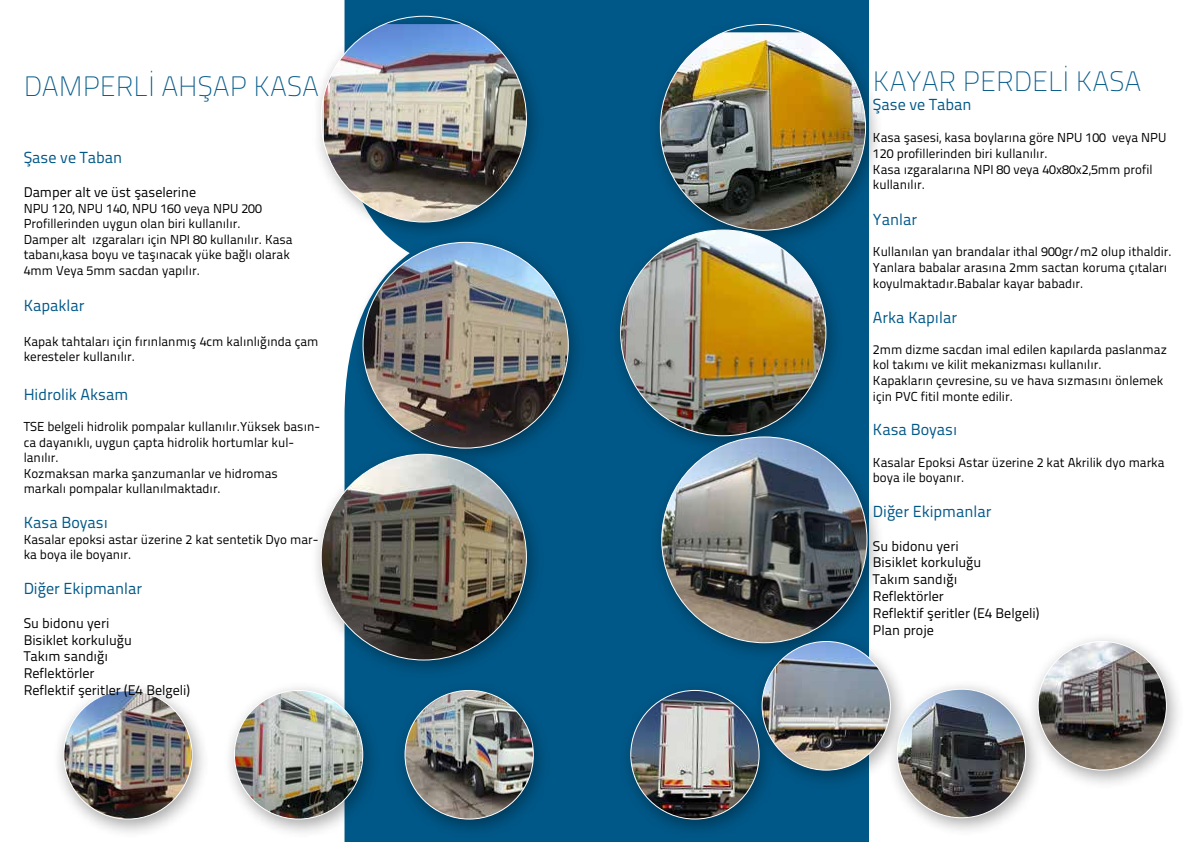
<style>
.page{position:relative;width:1191px;height:842px;background:#fff}
.page>*{position:absolute;margin:0;border:0;box-sizing:border-box;transform-origin:0 0}
.t1{font:100 28px "Titillium Text 22 L";color:#005888}
.t2{font:16px "Titillium Text 22 L";color:#005888}
.t3{font:14px/16.8px "Titillium Text 22 L";color:#000}
.t4{font:13px/15.6px "Titillium Text 22 L";color:#000}
</style>
<div class="page">
<div style="left:322px;top:0;width:282px;height:842px;background:#005888"></div>
<svg style="left:322px;top:0;width:29px;height:842px;fill:#fff"></svg>
<div style="left:310px;top:7px;width:235px;height:235px;background:#000;opacity:.35"></div>
<img style="left:324px;top:24px;width:202px;height:198px">
<div style="left:351px;top:232px;width:236px;height:236px;background:#000;opacity:.35"></div>
<img style="left:363px;top:242px;width:205px;height:206px;border-radius:102px">
<div style="left:309px;top:444px;width:236px;height:236px;background:#000;opacity:.35"></div>
<img style="left:321px;top:454px;width:205px;height:206px;border-radius:103px">
<div style="left:52px;top:681px;width:159px;height:158px;background:#000;opacity:.35"></div>
<img style="left:64px;top:691px;width:128px;height:128px">
<div style="left:222px;top:680px;width:159px;height:159px;background:#000;opacity:.35"></div>
<img style="left:234px;top:690px;width:129px;height:129px;border-radius:64px">
<div style="left:393px;top:680px;width:159px;height:159px;background:#000;opacity:.35"></div>
<img style="left:405px;top:691px;width:128px;height:128px">
<div style="left:587px;top:0;width:282px;height:842px;background:#005888"></div>
<div style="left:648px;top:15px;width:236px;height:235px;background:#000;opacity:.35"></div>
<img style="left:660px;top:32px;width:205px;height:198px">
<div style="left:608px;top:220px;width:236px;height:236px;background:#000;opacity:.35"></div>
<img style="left:620px;top:230px;width:206px;height:206px;border-radius:102px">
<div style="left:649px;top:427px;width:236px;height:236px;background:#000;opacity:.35"></div>
<img style="left:661px;top:437px;width:206px;height:206px;border-radius:103px">
<div style="left:750px;top:631px;width:159px;height:159px;background:#000;opacity:.35"></div>
<img style="left:762px;top:642px;width:128px;height:128px">
<div style="left:885px;top:679px;width:159px;height:159px;background:#000;opacity:.35"></div>
<img style="left:897px;top:689px;width:128px;height:129px">
<div style="left:1026px;top:631px;width:159px;height:159px;background:#000;opacity:.35"></div>
<img style="left:1038px;top:642px;width:128px;height:128px">
<div style="left:618px;top:680px;width:159px;height:159px;background:#000;opacity:.35"></div>
<img style="left:631px;top:690px;width:128px;height:129px;border-radius:64px">
<h1 class="t1" style="left:24px;top:66px;width:297px">DAMPERLİ AHŞAP KASA</h1>
<p class="t2" style="left:24px;top:146px;width:100px">Şase ve Taban</p>
<p class="t3" style="left:24px;top:183px;width:174px">Damper alt ve üst şaselerine</p>
<p class="t4" style="left:24px;top:200px;width:270px">NPU 120, NPU 140, NPU 160 veya NPU 200<br>Profillerinden uygun olan biri kullanılır.<br>Damper alt ızgaraları için NPI 80 kullanılır. Kasa tabanı,kasa boyu ve taşınacak yüke bağlı olarak 4mm Veya 5mm sacdan yapılır.</p>
<p class="t2" style="left:24px;top:294px;width:62px">Kapaklar</p>
<p class="t4" style="left:24px;top:333px;width:296px">Kapak tahtaları için fırınlanmış 4cm kalınlığında çam keresteler kullanılır.</p>
<p class="t2" style="left:24px;top:382px;width:106px">Hidrolik Aksam</p>
<p class="t4" style="left:24px;top:418px;width:298px">TSE belgeli hidrolik pompalar kullanılır.Yüksek basın&shy;ca dayanıklı, uygun çapta hidrolik hortumlar kul&shy;lanılır.<br>Kozmaksan marka şanzumanlar ve hidromas markalı pompalar kullanılmaktadır.</p>
<p class="t2" style="left:24px;top:511px;width:86px">Kasa Boyası</p>
<p class="t4" style="left:24px;top:531px;width:296px">Kasalar epoksi astar üzerine 2 kat sentetik Dyo mar&shy;ka boya ile boyanır.</p>
<p class="t2" style="left:24px;top:577px;width:120px">Diğer Ekipmanlar</p>
<p class="t3" style="left:24px;top:614px;width:168px">Su bidonu yeri<br>Bisiklet korkuluğu<br>Takım sandığı<br>Reflektörler<br>Reflektif şeritler (E4 Belgeli)</p>
<h1 class="t1" style="left:873px;top:61px;width:270px">KAYAR PERDELİ KASA</h1>
<p class="t2" style="left:873px;top:93px;width:100px">Şase ve Taban</p>
<p class="t4" style="left:873px;top:129px;width:295px">Kasa şasesi, kasa boylarına göre NPU 100 veya NPU 120 profillerinden biri kullanılır.<br>Kasa ızgaralarına NPI 80 veya 40x80x2,5mm profil kullanılır.</p>
<p class="t2" style="left:873px;top:208px;width:46px">Yanlar</p>
<p class="t4" style="left:873px;top:243px;width:300px">Kullanılan yan brandalar ithal 900gr/m2 olup ithaldir.<br>Yanlara babalar arasına 2mm sactan koruma çıtaları koyulmaktadır.Babalar kayar babadır.</p>
<p class="t2" style="left:873px;top:305px;width:86px">Arka Kapılar</p>
<p class="t4" style="left:873px;top:341px;width:295px">2mm dizme sacdan imal edilen kapılarda paslanmaz kol takımı ve kilit mekanizması kullanılır.<br>Kapakların çevresine, su ve hava sızmasını önlemek için PVC fitil monte edilir.</p>
<p class="t2" style="left:873px;top:418px;width:86px">Kasa Boyası</p>
<p class="t4" style="left:873px;top:453px;width:293px">Kasalar Epoksi Astar üzerine 2 kat Akrilik dyo marka boya ile boyanır.</p>
<p class="t2" style="left:873px;top:499px;width:120px">Diğer Ekipmanlar</p>
<p class="t3" style="left:873px;top:536px;width:168px">Su bidonu yeri<br>Bisiklet korkuluğu<br>Takım sandığı<br>Reflektörler<br>Reflektif şeritler (E4 Belgeli)<br>Plan proje</p>
</div>
